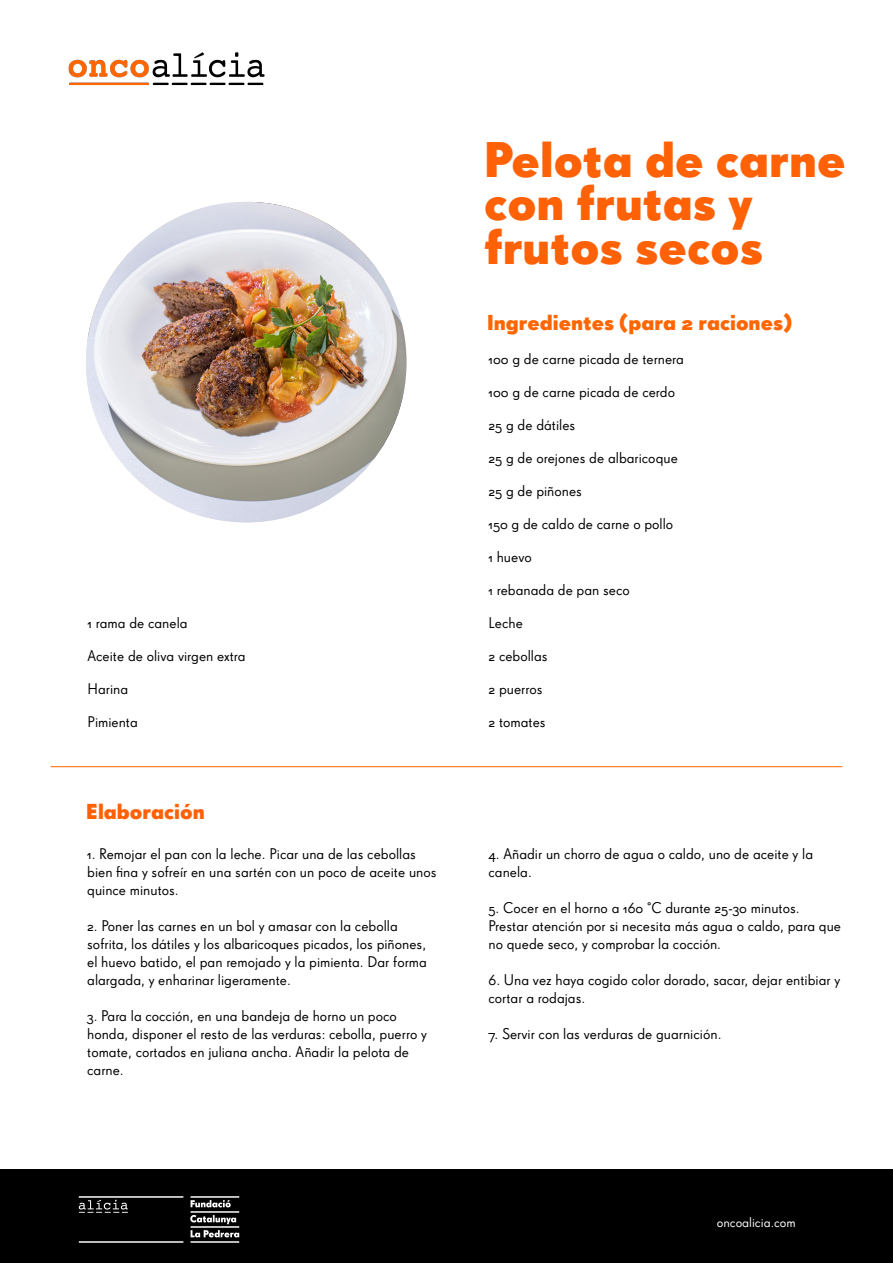
<style>
.page{position:relative;width:893px;height:1263px;background:#fff}
.page>*{position:absolute;margin:0;border:0;box-sizing:border-box;transform-origin:0 0}
.t1{font:48.45px/43.5px "Super Grotesk OT Bld";color:#ff6106}
.t2{font:21px "Super Grotesk OT Bld";color:#f60}
.t3{font:21px "Super Grotesk OT Bld";color:#ff6106}
.t4{font:15px/18px "Super Grotesk OT";color:#000}
.t5{font:13.5px "Super Grotesk OT";color:#fff}
</style>
<div class="page">
<hr style="left:51px;top:766px;width:791px;height:1px;background:#f60">
<div style="left:0;top:1170px;width:893px;height:93px;background:#000"></div>
<img style="left:78px;top:1196px;width:162px;height:47px">
<img style="left:68px;top:52px;width:197px;height:34px">
<img style="left:86px;top:202px;width:320px;height:320px;border-radius:160px">
<p class="t4" style="left:88px;top:614px;width:102px">1 rama de canela</p>
<p class="t4" style="left:88px;top:647px;width:160px">Aceite de oliva virgen extra</p>
<p class="t4" style="left:88px;top:680px;width:42px">Harina</p>
<p class="t4" style="left:88px;top:713px;width:52px">Pimienta</p>
<h2 class="t3" style="left:86px;top:799px;width:120px">Elaboración</h2>
<p class="t4" style="left:87px;top:844px;width:351px">1. Remojar el pan con la leche. Picar una de las cebollas bien fina y sofreír en una sartén con un poco de aceite unos quince minutos.</p>
<p class="t4" style="left:87px;top:916px;width:341px">2. Poner las carnes en un bol y amasar con la cebolla sofrita, los dátiles y los albaricoques picados, los piñones, el huevo batido, el pan remojado y la pimienta. Dar forma alargada, y enharinar ligeramente.</p>
<p class="t4" style="left:87px;top:1006px;width:341px">3. Para la cocción, en una bandeja de horno un poco honda, disponer el resto de las verduras: cebolla, puerro y tomate, cortados en juliana ancha. Añadir la pelota de carne.</p>
<h1 class="t1" style="left:484px;top:137px;width:363px">Pelota de carne con frutas y frutos secos</h1>
<h2 class="t2" style="left:487px;top:309px;width:307px">Ingredientes (para 2 raciones)</h2>
<p class="t4" style="left:488px;top:350px;width:197px">100 g de carne picada de ternera</p>
<p class="t4" style="left:488px;top:383px;width:188px">100 g de carne picada de cerdo</p>
<p class="t4" style="left:488px;top:416px;width:88px">25 g de dátiles</p>
<p class="t4" style="left:488px;top:449px;width:191px">25 g de orejones de albaricoque</p>
<p class="t4" style="left:488px;top:482px;width:95px">25 g de piñones</p>
<p class="t4" style="left:488px;top:515px;width:186px">150 g de caldo de carne o pollo</p>
<p class="t4" style="left:488px;top:548px;width:45px">1 huevo</p>
<p class="t4" style="left:488px;top:581px;width:143px">1 rebanada de pan seco</p>
<p class="t4" style="left:488px;top:614px;width:36px">Leche</p>
<p class="t4" style="left:488px;top:647px;width:61px">2 cebollas</p>
<p class="t4" style="left:488px;top:680px;width:55px">2 puerros</p>
<p class="t4" style="left:488px;top:713px;width:59px">2 tomates</p>
<p class="t4" style="left:489px;top:844px;width:326px">4. Añadir un chorro de agua o caldo, uno de aceite y la canela.</p>
<p class="t4" style="left:489px;top:898px;width:354px">5. Cocer en el horno a 160 °C durante 25-30 minutos.<br>Prestar atención por si necesita más agua o caldo, para que no quede seco, y comprobar la cocción.</p>
<p class="t4" style="left:489px;top:970px;width:353px">6. Una vez haya cogido color dorado, sacar, dejar entibiar y cortar a rodajas.</p>
<p class="t4" style="left:489px;top:1024px;width:234px">7. Servir con las verduras de guarnición.</p>
<p class="t5" style="left:717px;top:1215px;width:80px">oncoalicia.com</p>
</div>
